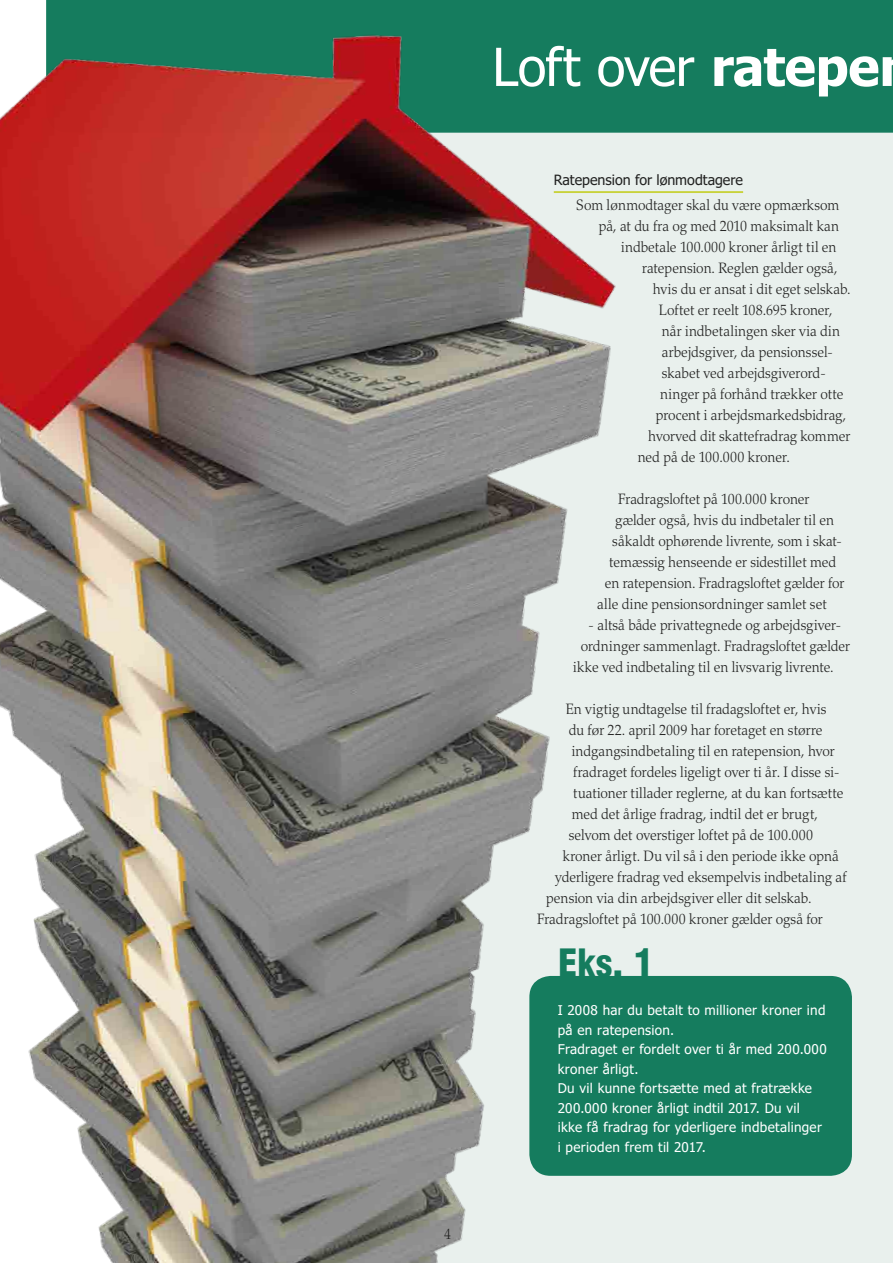
<style>
.page{position:relative;width:893px;height:1263px;background:#fff}
.page>*{position:absolute;margin:0;border:0;box-sizing:border-box;transform-origin:0 0}
.t1{font:52.5px "Tahoma";letter-spacing:-.015em;color:#fff}
.t2{font:900 condensed 37.95px "Swiss 721 BT";color:#157c5e}
.t3{font:300 15px "Palatino";color:#222221;scale:.93 1}
.t4{font:14.25px "Tahoma";letter-spacing:-.005em;color:#222221}
.t5{font:13.5px/19.5px "Tahoma";letter-spacing:.025em;color:#fff}
.s1{font-weight:700}
</style>
<div class="page">
<div style="left:132px;top:0;width:761px;height:1263px;background:#e9f0ed"></div>
<hr style="left:554px;top:191px;width:189px;height:2px;background:#c8d23b">
<div style="left:661px;top:0;width:232px;height:133px;background:#157c5e"></div>
<img style="left:0;top:0;width:661px;height:1263px">
<div style="left:529px;top:976px;width:323px;height:200px;background:#157c5e;border-radius:21px"></div>
<p class="t3" style="left:444px;top:1225px;width:9px">4</p>
<h1 class="t1" style="left:492px;top:32px;width:389px">Loft over <span class="s1">ratepe</span></h1>
<p class="t4" style="left:554px;top:170px;width:191px">Ratepension for lønmodtagere</p>
<p class="t3" style="left:576px;top:196px;width:284px">Som lønmodtager skal du være opmærksom</p>
<p class="t3" style="left:599px;top:217px;width:260px">på, at du fra og med 2010 maksimalt kan</p>
<p class="t3" style="left:621px;top:238px;width:233px">indbetale 100.000 kroner årligt til en</p>
<p class="t3" style="left:642px;top:259px;width:211px">ratepension. Reglen gælder også,</p>
<p class="t3" style="left:653px;top:280px;width:214px">hvis du er ansat i dit eget selskab.</p>
<p class="t3" style="left:659px;top:301px;width:188px">Loftet er reelt 108.695 kroner,</p>
<p class="t3" style="left:662px;top:322px;width:193px">når indbetalingen sker via din</p>
<p class="t3" style="left:662px;top:343px;width:186px">arbejdsgiver, da pensionssel-</p>
<p class="t3" style="left:662px;top:364px;width:178px">skabet ved arbejdsgiverord-</p>
<p class="t3" style="left:660px;top:385px;width:199px">ninger på forhånd trækker otte</p>
<p class="t3" style="left:656px;top:406px;width:206px">procent i arbejdsmarkedsbidrag,</p>
<p class="t3" style="left:648px;top:427px;width:219px">hvorved dit skattefradrag kommer</p>
<p class="t3" style="left:638px;top:448px;width:165px">ned på de 100.000 kroner.</p>
<p class="t3" style="left:618px;top:490px;width:207px">Fradragsloftet på 100.000 kroner</p>
<p class="t3" style="left:615px;top:511px;width:237px">gælder også, hvis du indbetaler til en</p>
<p class="t3" style="left:612px;top:532px;width:249px">såkaldt ophørende livrente, som i skat-</p>
<p class="t3" style="left:609px;top:553px;width:245px">temæssig henseende er sidestillet med</p>
<p class="t3" style="left:605px;top:574px;width:259px">en ratepension. Fradragsloftet gælder for</p>
<p class="t3" style="left:597px;top:595px;width:248px">alle dine pensionsordninger samlet set</p>
<p class="t3" style="left:588px;top:616px;width:274px">- altså både privattegnede og arbejdsgiver-</p>
<p class="t3" style="left:581px;top:637px;width:291px">ordninger sammenlagt. Fradragsloftet gælder</p>
<p class="t3" style="left:573px;top:658px;width:282px">ikke ved indbetaling til en livsvarig livrente.</p>
<p class="t3" style="left:566px;top:700px;width:282px">En vigtig undtagelse til fradagsloftet er, hvis</p>
<p class="t3" style="left:569px;top:721px;width:275px">du før 22. april 2009 har foretaget en større</p>
<p class="t3" style="left:572px;top:742px;width:284px">indgangsindbetaling til en ratepension, hvor</p>
<p class="t3" style="left:573px;top:763px;width:288px">fradraget fordeles ligeligt over ti år. I disse si-</p>
<p class="t3" style="left:573px;top:784px;width:292px">tuationer tillader reglerne, at du kan fortsætte</p>
<p class="t3" style="left:572px;top:805px;width:266px">med det årlige fradrag, indtil det er brugt,</p>
<p class="t3" style="left:569px;top:826px;width:264px">selvom det overstiger loftet på de 100.000</p>
<p class="t3" style="left:563px;top:847px;width:299px">kroner årligt. Du vil så i den periode ikke opnå</p>
<p class="t3" style="left:555px;top:868px;width:315px">yderligere fradrag ved eksempelvis indbetaling af</p>
<p class="t3" style="left:546px;top:889px;width:287px">pension via din arbejdsgiver eller dit selskab.</p>
<p class="t3" style="left:537px;top:910px;width:308px">Fradragsloftet på 100.000 kroner gælder også for</p>
<h2 class="t2" style="left:558px;top:940px;width:97px">Eks. 1</h2>
<p class="t5" style="left:558px;top:1000px;width:271px">I 2008 har du betalt to millioner kroner ind på en ratepension.<br>Fradraget er fordelt over ti år med 200.000 kroner årligt.<br>Du vil kunne fortsætte med at fratrække 200.000 kroner årligt indtil 2017. Du vil ikke få fradrag for yderligere indbetalinger i perioden frem til 2017.</p>
</div>
